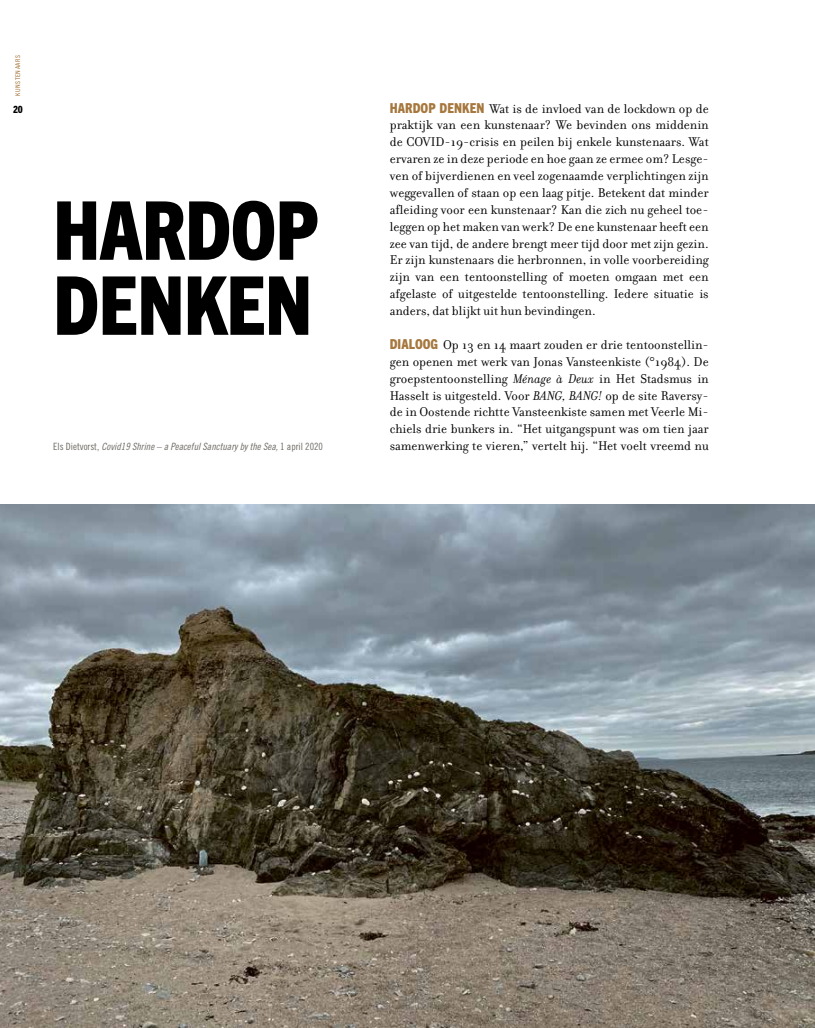
<style>
.page{position:relative;width:815px;height:1028px;background:#fff}
.page>*{position:absolute;margin:0;border:0;box-sizing:border-box;transform-origin:0 0}
.t1{font:800 condensed 81.25px/75px "Trade Gothic Next LT Pro";letter-spacing:-.01em;color:#000}
.t2{font:13.75px/16.9px "Filosofia OT";color:#000;text-align:justify}
.t3{font:10px "Trade Gothic LT Std Cn 18 Obl";color:#6d6a63}
.t4{font:800 condensed 10px "Trade Gothic Next LT Pro";color:#000}
.t5{font:condensed 6.5px "Trade Gothic Next LT Pro";letter-spacing:.08em;color:#a6783e}
.s1{font-family:"Trade Gothic Next LT Pro";font-weight:800;font-stretch:condensed;color:#a6783e}
.s2{font-style:italic}
.s3{font-family:"Trade Gothic LT Std Cn 18"}
</style>
<div class="page">
<img style="left:0;top:505px;width:815px;height:523px">
<p class="t5" style="left:13px;top:96px;width:42px;rotate:-90deg">KUNSTENAARS</p>
<p class="t4" style="left:13px;top:102px;width:11px">20</p>
<h1 class="t1" style="left:53px;top:188px;width:267px">HARDOP<br>DENKEN</h1>
<p class="t2" style="left:390px;top:100px;width:320px"><span class="s1">HARDOP DENKEN</span> Wat is de invloed van de lockdown op de praktijk van een kunstenaar? We bevinden ons middenin de COVID-19-crisis en peilen bij enkele kunstenaars. Wat ervaren ze in deze periode en hoe gaan ze ermee om? Lesge&shy;ven of bijverdienen en veel zogenaamde verplichtingen zijn weggevallen of staan op een laag pitje. Betekent dat minder afleiding voor een kunstenaar? Kan die zich nu geheel toe&shy;leggen op het maken van werk? De ene kunstenaar heeft een zee van tijd, de andere brengt meer tijd door met zijn gezin.<br>Er zijn kunstenaars die herbronnen, in volle voorbereiding zijn van een tentoonstelling of moeten omgaan met een afgelaste of uitgestelde tentoonstelling. Iedere situatie is anders, dat blijkt uit hun bevindingen.</p>
<p class="t2" style="left:390px;top:336px;width:320px"><span class="s1">DIALOOG</span> Op 13 en 14 maart zouden er drie tentoonstellin&shy;gen openen met werk van Jonas Vansteenkiste (°1984). De groepstentoonstelling <span class="s2">Ménage à Deux</span> in Het Stadsmus in Hasselt is uitgesteld. Voor <span class="s2">BANG, BANG!</span> op de site Raversy&shy;de in Oostende richtte Vansteenkiste samen met Veerle Mi&shy;chiels drie bunkers in. “Het uitgangspunt was om tien jaar</p>
<p class="t3" style="left:53px;top:440px;width:271px"><span class="s3">Els Dietvorst,</span> Covid19 Shrine – a Peaceful Sanctuary by the Sea, <span class="s3">1 april 2020</span></p>
<p class="t2" style="left:390px;top:437px;width:320px">samenwerking te vieren,” vertelt hij. “Het voelt vreemd nu</p>
</div>
